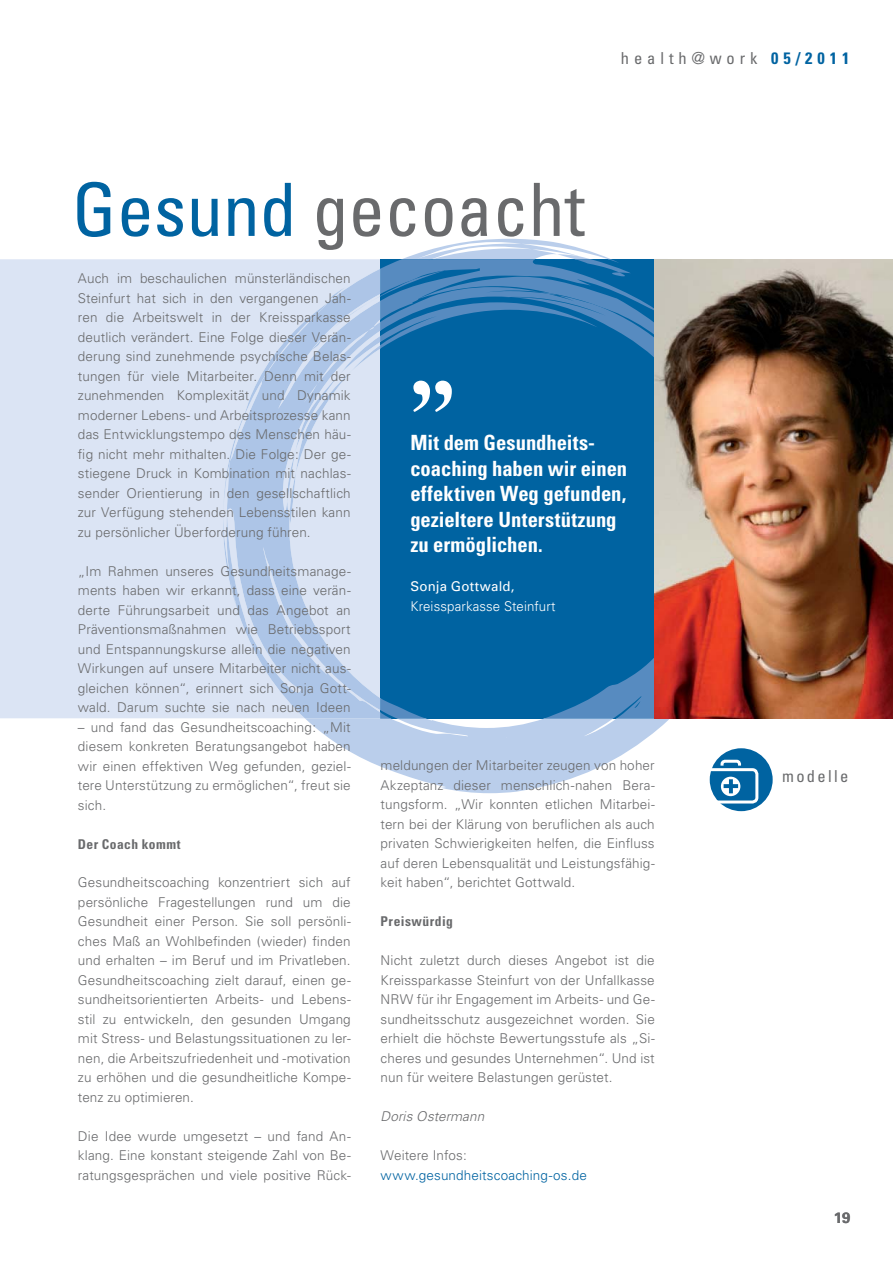
<style>
.page{position:relative;width:893px;height:1263px;background:#fff}
.page>*{position:absolute;margin:0;border:0;box-sizing:border-box;transform-origin:0 0}
.t1{font:condensed 73.5px "Univers";color:#696a6c}
.t2{font:700 condensed 21px/25.5px "Univers";color:#fff}
.t3{font:condensed 16.5px "Univers";letter-spacing:.3em;color:#696a6c}
.t4{font:condensed 16.5px "Univers";letter-spacing:.14em;color:#696a6c}
.t5{font:700 15px "Univers";color:#696a6c}
.t6{font:300 13.5px/19.5px "Univers";letter-spacing:.01em;color:#696a6c;text-align:justify}
.t7{font:300 13.5px "Univers";letter-spacing:.01em;color:#0063a1}
.t8{font:700 condensed 13.5px "Univers";letter-spacing:.035em;color:#696a6c}
.t9{font:300 13.5px "Univers";letter-spacing:.005em;color:#fff}
.t10{font:13.5px "Univers";letter-spacing:.015em;color:#fff}
.t11{font:italic 300 13.5px "Univers";letter-spacing:.01em;color:#696a6c}
.s1{font-weight:700;color:#0063a1}
.s2{color:#0063a1}
</style>
<div class="page">
<div style="left:0;top:259px;width:223px;height:459px;background:#dbe4f4"></div>
<svg style="left:305px;top:718px;width:365px;height:75px"></svg>
<svg style="left:221px;top:269px;width:159px;height:449px;background:#c8d7ee"></svg>
<div style="left:380px;top:523px;width:275px;height:195px;background:#0063a1"></div>
<svg style="left:223px;top:239px;width:432px;height:284px;background:#609ac5"></svg>
<div style="left:709px;top:748px;width:63px;height:63px;background:#0063a1;border-radius:50%"></div>
<div style="left:720px;top:760px;width:21px;height:13px;border:3px solid #fff;border-radius:3px"></div>
<div style="left:720px;top:766px;width:21px;height:9px;background:#0063a1"></div>
<div style="left:703px;top:768px;width:55px;height:36px;border:3px solid #fff;border-radius:5px"></div>
<svg style="left:719px;top:776px;width:22px;height:21px"></svg>
<div style="left:718px;top:774px;width:24px;height:24px;border:2px solid #0063a1;border-radius:50%"></div>
<hr style="left:729px;top:779px;width:3px;height:14px;background:#0063a1">
<svg style="left:723px;top:784px;width:15px;height:4px"></svg>
<img style="left:655px;top:259px;width:237px;height:459px">
<p class="t3" style="left:621px;top:53px;width:230px">health@work <span class="s1">05/2011</span></p>
<h1 class="t1" style="left:72px;top:183px;width:514px"><span class="s2">Gesund</span> gecoacht</h1>
<p class="t6" style="left:78px;top:270px;width:274px">Auch im beschaulichen münsterländischen Steinfurt hat sich in den vergangenen Jah&shy;ren die Arbeitswelt in der Kreissparkasse deutlich verändert. Eine Folge dieser Verän&shy;derung sind zunehmende psychische Belas&shy;tungen für viele Mitarbeiter. Denn mit der zunehmenden Komplexität und Dynamik moderner Lebens- und Arbeitsprozesse kann das Entwicklungstempo des Menschen häu&shy;fig nicht mehr mithalten. Die Folge: Der ge&shy;stiegene Druck in Kombination mit nachlas&shy;sender Orientierung in den gesellschaftlich zur Verfügung stehenden Lebensstilen kann zu persönlicher Überforderung führen.</p>
<p class="t6" style="left:78px;top:562px;width:274px">„Im Rahmen unseres Gesundheitsmanage&shy;ments haben wir erkannt, dass eine verän&shy;derte Führungsarbeit und das Angebot an Präventionsmaßnahmen wie Betriebssport und Entspannungskurse allein die negativen Wirkungen auf unsere Mitarbeiter nicht aus&shy;gleichen können“, erinnert sich Sonja Gott&shy;wald. Darum suchte sie nach neuen Ideen</p>
<p class="t6" style="left:78px;top:718px;width:274px">– und fand das Gesundheitscoaching: „Mit diesem konkreten Beratungsangebot haben wir einen effektiven Weg gefunden, geziel&shy;tere Unterstützung zu ermöglichen“, freut sie sich.</p>
<p class="t8" style="left:78px;top:839px;width:104px">Der Coach kommt</p>
<p class="t6" style="left:78px;top:874px;width:274px">Gesundheitscoaching konzentriert sich auf persönliche Fragestellungen rund um die Gesundheit einer Person. Sie soll persönli&shy;ches Maß an Wohlbefinden (wieder) finden und erhalten – im Beruf und im Privatleben.<br>Gesundheitscoaching zielt darauf, einen ge&shy;sundheitsorientierten Arbeits- und Lebens&shy;stil zu entwickeln, den gesunden Umgang mit Stress- und Belastungssituationen zu ler&shy;nen, die Arbeitszufriedenheit und -motivation zu erhöhen und die gesundheitliche Kompe&shy;tenz zu optimieren.</p>
<p class="t6" style="left:78px;top:1128px;width:274px">Die Idee wurde umgesetzt – und fand An&shy;klang. Eine konstant steigende Zahl von Be&shy;ratungsgesprächen und viele positive Rück-</p>
<h2 class="t2" style="left:410px;top:432px;width:218px">Mit dem Gesundheits&shy;coaching haben wir einen effektiven Weg gefunden, gezieltere Unterstützung zu ermöglichen.</h2>
<p class="t10" style="left:410px;top:582px;width:106px">Sonja Gottwald,</p>
<p class="t9" style="left:410px;top:601px;width:147px">Kreissparkasse Steinfurt</p>
<p class="t6" style="left:380px;top:757px;width:276px">meldungen der Mitarbeiter zeugen von hoher Akzeptanz dieser menschlich-nahen Bera&shy;tungsform. „Wir konnten etlichen Mitarbei&shy;tern bei der Klärung von beruflichen als auch privaten Schwierigkeiten helfen, die Einfluss auf deren Lebensqualität und Leistungsfähig&shy;keit haben“, berichtet Gottwald.</p>
<p class="t8" style="left:380px;top:917px;width:74px">Preiswürdig</p>
<p class="t6" style="left:380px;top:952px;width:276px">Nicht zuletzt durch dieses Angebot ist die Kreissparkasse Steinfurt von der Unfallkasse NRW für ihr Engagement im Arbeits- und Ge&shy;sundheitsschutz ausgezeichnet worden. Sie erhielt die höchste Bewertungsstufe als „Si&shy;cheres und gesundes Unternehmen“. Und ist nun für weitere Belastungen gerüstet.</p>
<p class="t11" style="left:380px;top:1112px;width:105px">Doris Ostermann</p>
<p class="t6" style="left:380px;top:1147px;width:88px">Weitere Infos:</p>
<p class="t7" style="left:380px;top:1170px;width:208px">www.gesundheitscoaching-os.de</p>
<p class="t4" style="left:782px;top:770px;width:68px">modelle</p>
<p class="t5" style="left:833px;top:1213px;width:18px">19</p>
</div>
